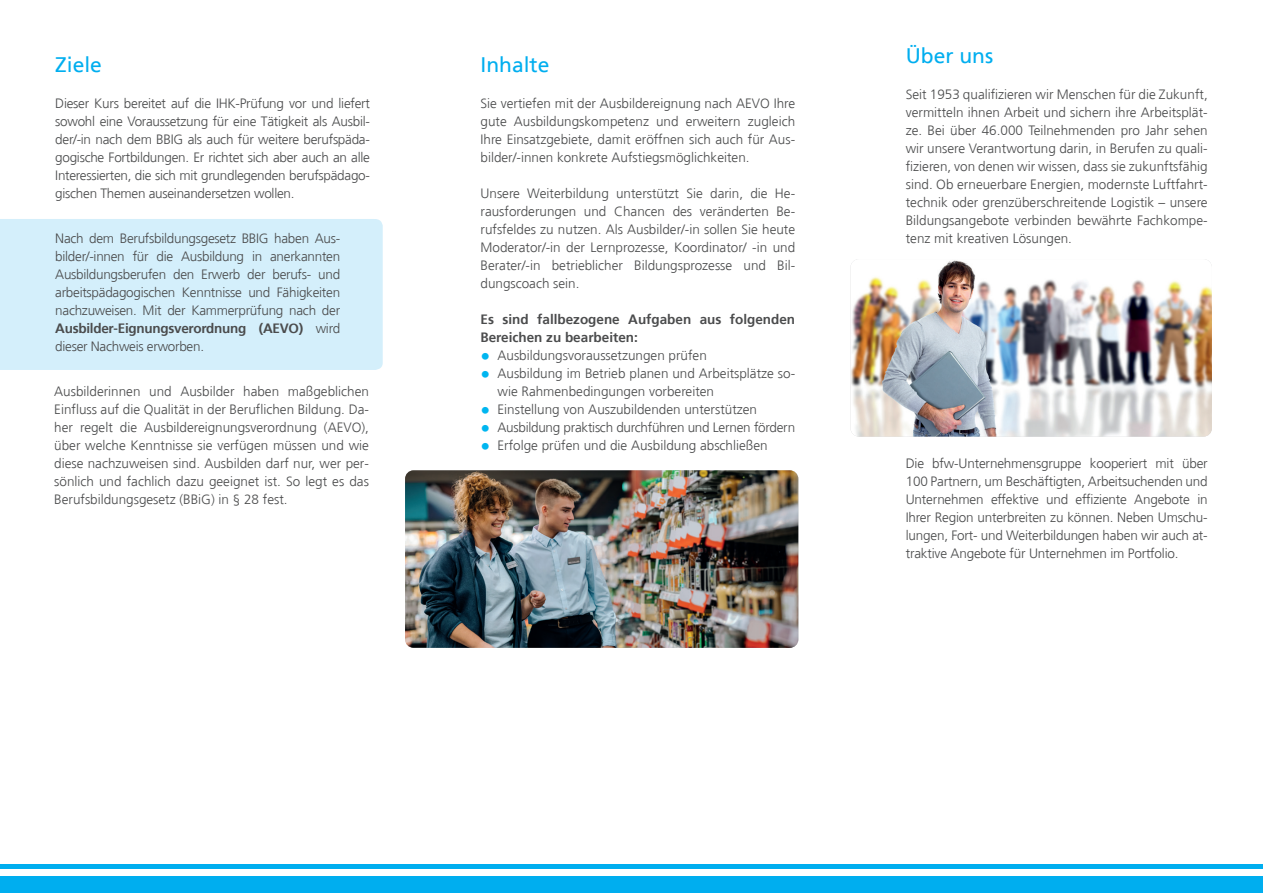
<style>
.page{position:relative;width:1263px;height:893px;background:#fff}
.page>*{position:absolute;margin:0;border:0;box-sizing:border-box;transform-origin:0 0}
._04_Fliesstext{font:21px "Frutiger";color:#00aeef}
._04_Fliesstext-2{font:300 13.5px/18px "Frutiger";color:#4b4c4d;text-align:justify}
._04_Fliesstext-3{font:700 13.5px/18px "Frutiger";color:#4b4c4d}
._04_Fliesstext-4{font:300 13.5px "Frutiger";letter-spacing:-.02em;color:#4b4c4d}
.s1{font-weight:700}
.s2{font-weight:700;font-size:19.5px;color:#00b6f0}
</style>
<div class="page">
<div style="left:0;top:219px;width:383px;height:151px;background:#d4effb"></div>
<hr style="left:0;top:864px;width:1263px;height:4px;background:#00aeef">
<div style="left:0;top:877px;width:1263px;height:16px;background:#00aeef"></div>
<img style="left:850px;top:259px;width:362px;height:178px">
<img style="left:405px;top:470px;width:393px;height:178px">
<p class="_04_Fliesstext" style="left:55px;top:52px;width:48px">Ziele</p>
<p class="_04_Fliesstext-2" style="left:55px;top:95px;width:316px">Dieser Kurs bereitet auf die IHK-Prüfung vor und liefert sowohl eine Voraussetzung für eine Tätigkeit als Ausbil&shy;der/-in nach dem BBIG als auch für weitere berufspäda&shy;gogische Fortbildungen. Er richtet sich aber auch an alle Interessierten, die sich mit grundlegenden berufspädago&shy;gischen Themen auseinandersetzen wollen.</p>
<p class="_04_Fliesstext-2" style="left:55px;top:230px;width:286px">Nach dem Berufsbildungsgesetz BBIG haben Aus&shy;bilder/-innen für die Ausbildung in anerkannten Ausbildungsberufen den Erwerb der berufs- und arbeitspädagogischen Kenntnisse und Fähigkeiten nachzuweisen. Mit der Kammerprüfung nach der <span class="s1">Ausbilder-Eignungsverordnung (AEVO)</span> wird dieser Nachweis erworben.</p>
<p class="_04_Fliesstext-2" style="left:54px;top:383px;width:316px">Ausbilderinnen und Ausbilder haben maßgeblichen Einfluss auf die Qualität in der Beruflichen Bildung. Da&shy;her regelt die Ausbildereignungsverordnung (AEVO), über welche Kenntnisse sie verfügen müssen und wie diese nachzuweisen sind. Ausbilden darf nur, wer per&shy;sönlich und fachlich dazu geeignet ist. So legt es das Berufsbildungsgesetz (BBiG) in § 28 fest.</p>
<p class="_04_Fliesstext" style="left:480px;top:52px;width:70px">Inhalte</p>
<p class="_04_Fliesstext-2" style="left:480px;top:95px;width:316px">Sie vertiefen mit der Ausbildereignung nach AEVO Ihre gute Ausbildungskompetenz und erweitern zugleich Ihre Einsatzgebiete, damit eröffnen sich auch für Aus&shy;bilder/-innen konkrete Aufstiegsmöglichkeiten.</p>
<p class="_04_Fliesstext-2" style="left:480px;top:185px;width:316px">Unsere Weiterbildung unterstützt Sie darin, die He&shy;rausforderungen und Chancen des veränderten Be&shy;rufsfeldes zu nutzen. Als Ausbilder/-in sollen Sie heute Moderator/-in der Lernprozesse, Koordinator/ -in und Berater/-in betrieblicher Bildungsprozesse und Bil&shy;dungscoach sein.</p>
<p class="_04_Fliesstext-3" style="left:480px;top:310px;width:316px">Es sind fallbezogene Aufgaben aus folgenden<br>Bereichen zu bearbeiten:</p>
<p class="_04_Fliesstext-2" style="left:480px;top:347px;width:228px"><span class="s2">•</span> Ausbildungsvoraussetzungen prüfen</p>
<p class="_04_Fliesstext-2" style="left:497px;top:365px;width:299px;text-indent:-17px"><span class="s2">•</span> Ausbildung im Betrieb planen und Arbeitsplätze so&shy;wie Rahmenbedingungen vorbereiten</p>
<p class="_04_Fliesstext-2" style="left:480px;top:401px;width:278px"><span class="s2">•</span> Einstellung von Auszubildenden unterstützen</p>
<p class="_04_Fliesstext-4" style="left:480px;top:420px;width:316px"><span class="s2">•</span> Ausbildung praktisch durchführen und Lernen fördern</p>
<p class="_04_Fliesstext-2" style="left:480px;top:437px;width:289px"><span class="s2">•</span> Erfolge prüfen und die Ausbildung abschließen</p>
<p class="_04_Fliesstext" style="left:906px;top:43px;width:89px">Über uns</p>
<p class="_04_Fliesstext-2" style="left:906px;top:86px;width:303px">Seit 1953 qualifizieren wir Menschen für die Zukunft,</p>
<p class="_04_Fliesstext-2" style="left:906px;top:104px;width:303px">vermitteln ihnen Arbeit und sichern ihre Arbeitsplät&shy;ze. Bei über 46.000 Teilnehmenden pro Jahr sehen wir unsere Verantwortung darin, in Berufen zu quali&shy;fizieren, von denen wir wissen, dass sie zukunftsfähig sind. Ob erneuerbare Energien, modernste Luftfahrt&shy;technik oder grenzüberschreitende Logistik – unsere Bildungsangebote verbinden bewährte Fachkompe&shy;tenz mit kreativen Lösungen.</p>
<p class="_04_Fliesstext-2" style="left:906px;top:455px;width:303px">Die bfw-Unternehmensgruppe kooperiert mit über 100 Partnern, um Beschäftigten, Arbeitsuchenden und Unternehmen effektive und effiziente Angebote in Ihrer Region unterbreiten zu können. Neben Umschu&shy;lungen, Fort- und Weiterbildungen haben wir auch at&shy;traktive Angebote für Unternehmen im Portfolio.</p>
</div>
